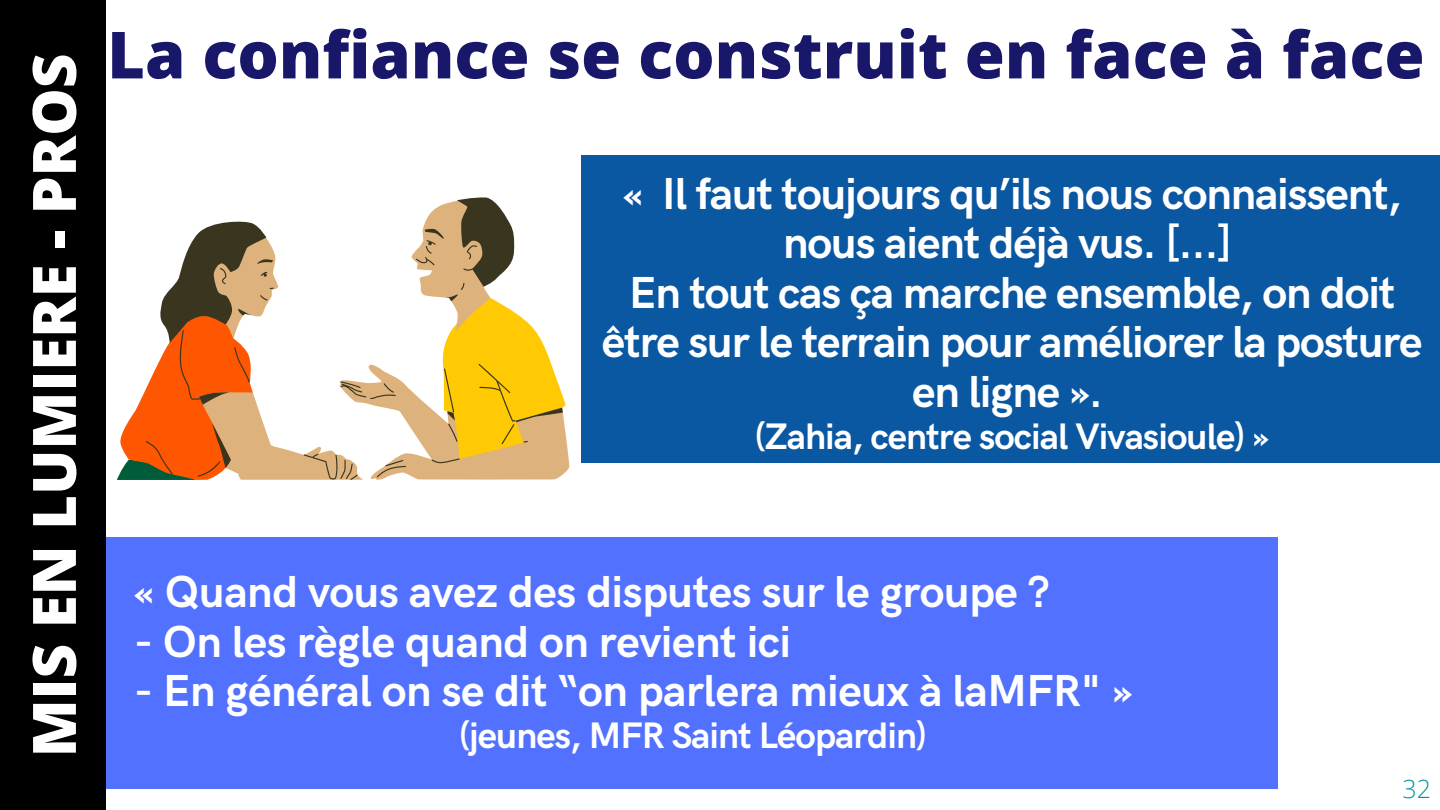
<style>
.page{position:relative;width:1440px;height:810px;background:#fff}
.page>*{position:absolute;margin:0;border:0;box-sizing:border-box;transform-origin:0 0}
.t1{font:800 65px "Open Sans";color:#191769}
.t2{font:800 60px "Open Sans";color:#fff}
.t3{font:700 45px/49.5px "HK Grotesk";letter-spacing:-.025em;color:#fff;text-align:center}
.t4{font:700 37px "HK Grotesk";letter-spacing:-.025em;color:#fff}
.t5{font:300 25px "Open Sans";color:#03989e}
</style>
<div class="page">
<div style="left:581px;top:156px;width:859px;height:307px;background:#0a57a2"></div>
<div style="left:106px;top:538px;width:1171px;height:251px;background:#5271ff"></div>
<div style="left:0;top:0;width:106px;height:810px;background:#000"></div>
<svg style="left:117px;top:389px;width:29px;height:91px"></svg>
<svg style="left:146px;top:197px;width:417px;height:283px"></svg>
<h2 class="t2" style="left:12px;top:757px;width:705px;rotate:-90deg">MIS EN LUMIERE - PROS</h2>
<h1 class="t1" style="left:107px;top:9px;width:1319px">La confiance se construit en face à face</h1>
<p class="t3" style="left:602px;top:171px;width:822px">« Il faut toujours qu’ils nous connaissent, nous aient déjà vus. [...]<br>En tout cas ça marche ensemble, on doit être sur le terrain pour améliorer la posture en ligne ».</p>
<p class="t4" style="left:755px;top:416px;width:515px">(Zahia, centre social Vivasioule) »</p>
<p class="t3" style="left:134px;top:569px;width:917px">« Quand vous avez des disputes sur le groupe ?</p>
<p class="t3" style="left:134px;top:618px;width:658px">- On les règle quand on revient ici</p>
<p class="t3" style="left:134px;top:668px;width:1000px">- En général on se dit “on parlera mieux à laMFR" »</p>
<p class="t4" style="left:460px;top:715px;width:468px">(jeunes, MFR Saint Léopardin)</p>
<p class="t5" style="left:1402px;top:772px;width:30px">32</p>
</div>
